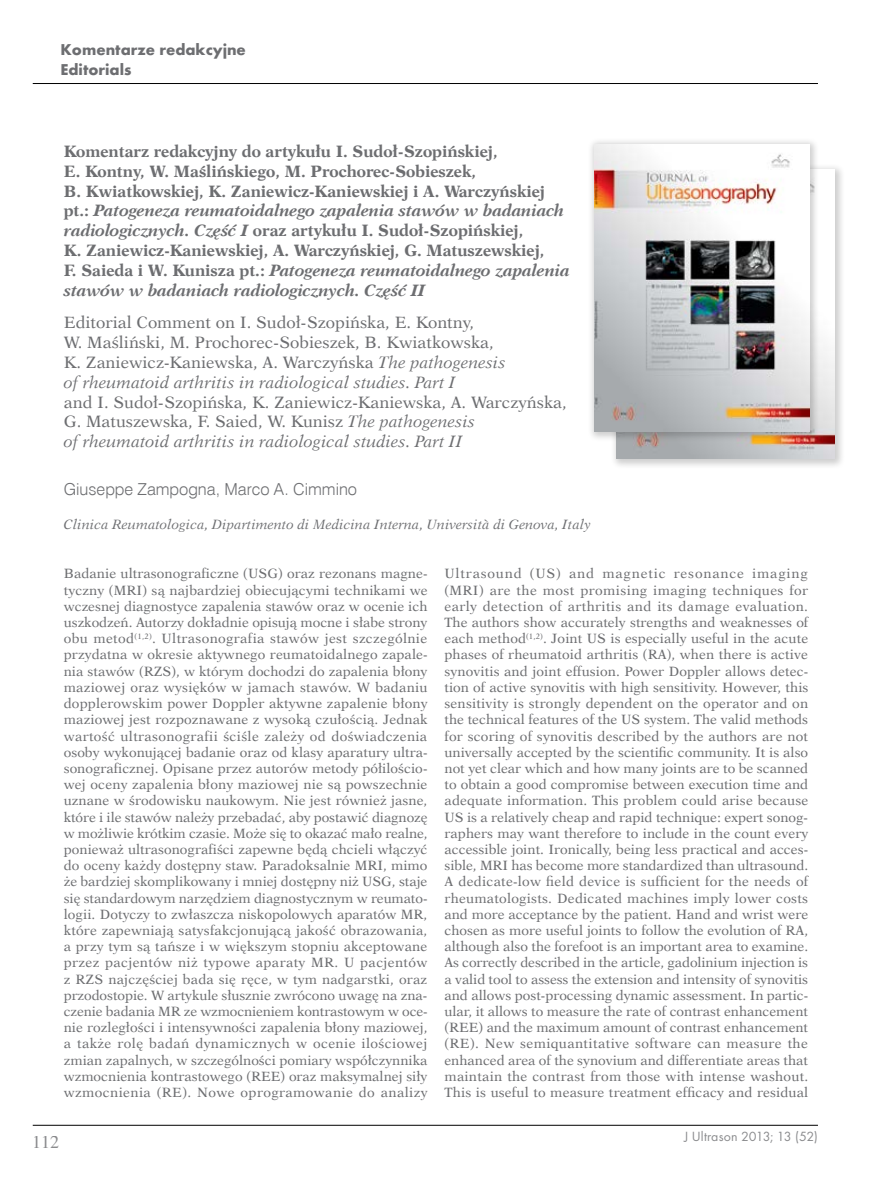
<style>
.page{position:relative;width:872px;height:1191px;background:#fff}
.page>*{position:absolute;margin:0;border:0;box-sizing:border-box;transform-origin:0 0}
.t1{font:18px "Times";color:#6d6e71}
.t2{font:700 16.5px/19.8px "Dutch 823 EU";color:#6d6e71}
.t3{font:16.5px/19.8px "Dutch 823 EU";color:#6d6e71}
.t4{font:16.5px "Swis 721 Lt EU Normal";color:#6d6e71}
.t5{font:700 16.35px/19.5px "Pfutura";color:#6d6e71}
.t6{font:13.8px "Pfutura";letter-spacing:.005em;color:#6d6e71}
.t7{font:13.5px/16.2px "Dutch 823 EU";letter-spacing:.01em;color:#6d6e71;text-align:justify}
.t8{font:italic 13.5px "Dutch 823 EU";color:#6d6e71}
.s1{font-style:italic}
</style>
<div class="page">
<hr style="left:33px;top:1125px;width:785px;height:1px;background:#000">
<hr style="left:33px;top:83px;width:785px;height:1px;background:#000">
<div style="left:609px;top:163px;width:236px;height:306px;background:#000;opacity:.2"></div>
<img style="left:616px;top:169px;width:218px;height:290px">
<div style="left:587px;top:137px;width:233px;height:305px;background:#000;opacity:.2"></div>
<img style="left:594px;top:144px;width:215px;height:288px">
<p class="t5" style="left:61px;top:40px;width:187px">Komentarze redakcyjne<br>Editorials</p>
<p class="t2" style="left:64px;top:142px;width:507px">Komentarz redakcyjny do artykułu I. Sudoł-Szopińskiej,<br>E. Kontny, W. Maślińskiego, M. Prochorec-Sobieszek,<br>B. Kwiatkowskiej, K. Zaniewicz-Kaniewskiej i A. Warczyńskiej pt.: <span class="s1">Patogeneza reumatoidalnego zapalenia stawów w badaniach radiologicznych. Część I</span> oraz artykułu I. Sudoł-Szopińskiej,<br>K. Zaniewicz-Kaniewskiej, A. Warczyńskiej, G. Matuszewskiej,<br>F. Saieda i W. Kunisza pt.: <span class="s1">Patogeneza reumatoidalnego zapalenia stawów w badaniach radiologicznych. Część II</span></p>
<p class="t3" style="left:64px;top:313px;width:443px">Editorial Comment on I. Sudoł-Szopińska, E. Kontny,<br>W. Maśliński, M. Prochorec-Sobieszek, B. Kwiatkowska, K. Zaniewicz-‑ Kaniewska, A. Warczyńska <span class="s1">The pathogenesis of rheumatoid arthritis in radiological studies. Part I</span></p>
<p class="t3" style="left:64px;top:392px;width:504px">and I. Sudoł-Szopińska, K. Zaniewicz-Kaniewska, A. Warczyńska,<br>G. Matuszewska, F. Saied, W. Kunisz <span class="s1">The pathogenesis<br>of rheumatoid arthritis in radiological studies. Part II</span></p>
<p class="t4" style="left:64px;top:479px;width:295px">Giuseppe Zampogna, Marco A. Cimmino</p>
<p class="t8" style="left:64px;top:515px;width:529px">Clinica Reumatologica, Dipartimento di Medicina Interna, Università di Genova, Italy</p>
<p class="t7" style="left:64px;top:566px;width:365px">Badanie ultrasonograficzne (USG) oraz rezonans magne&shy;tyczny (MRI) są najbardziej obiecującymi technikami we wczesnej diagnostyce zapalenia stawów oraz w ocenie ich uszkodzeń. Autorzy dokładnie opisują mocne i słabe strony obu metod<sup>(1,2)</sup>. Ultrasonografia stawów jest szczególnie przydatna w okresie aktywnego reumatoidalnego zapale&shy;nia stawów (RZS), w którym dochodzi do zapalenia błony maziowej oraz wysięków w jamach stawów. W badaniu dopplerowskim power Doppler aktywne zapalenie błony maziowej jest rozpoznawane z wysoką czułością. Jednak wartość ultrasonografii ściśle zależy od doświadczenia osoby wykonującej badanie oraz od klasy aparatury ultra&shy;sonograficznej. Opisane przez autorów metody półilościo&shy;wej oceny zapalenia błony maziowej nie są powszechnie uznane w środowisku naukowym. Nie jest również jasne, które i ile stawów należy przebadać, aby postawić diagnozę w możliwie krótkim czasie. Może się to okazać mało realne, ponieważ ultrasonografiści zapewne będą chcieli włączyć do oceny każdy dostępny staw. Paradoksalnie MRI, mimo że bardziej skomplikowany i mniej dostępny niż USG, staje się standardowym narzędziem diagnostycznym w reumato&shy;logii. Dotyczy to zwłaszcza niskopolowych aparatów MR, które zapewniają satysfakcjonującą jakość obrazowania, a przy tym są tańsze i w większym stopniu akceptowane przez pacjentów niż typowe aparaty MR. U pacjentów z RZS najczęściej bada się ręce, w tym nadgarstki, oraz przodostopie. W artykule słusznie zwrócono uwagę na zna&shy;czenie badania MR ze wzmocnieniem kontrastowym w oce&shy;nie rozległości i intensywności zapalenia błony maziowej, a także rolę badań dynamicznych w ocenie ilościowej zmian zapalnych, w szczególności pomiary współczynnika wzmocnienia kontrastowego (REE) oraz maksymalnej siły wzmocnienia (RE). Nowe oprogramowanie do analizy</p>
<p class="t7" style="left:444px;top:566px;width:365px">Ultrasound (US) and magnetic resonance imaging (MRI) are the most promising imaging techniques for early detection of arthritis and its damage evaluation.<br>The authors show accurately strengths and weaknesses of each method<sup>(1,2)</sup>. Joint US is especially useful in the acute phases of rheumatoid arthritis (RA), when there is active synovitis and joint effusion. Power Doppler allows detec&shy;tion of active synovitis with high sensitivity. However, this sensitivity is strongly dependent on the operator and on the technical features of the US system. The valid methods for scoring of synovitis described by the authors are not universally accepted by the scientific community. It is also not yet clear which and how many joints are to be scanned to obtain a good compromise between execution time and adequate information. This problem could arise because US is a relatively cheap and rapid technique: expert sonog&shy;raphers may want therefore to include in the count every accessible joint. Ironically, being less practical and acces&shy;sible, MRI has become more standardized than ultrasound.<br>A dedicate-low field device is sufficient for the needs of rheumatologists. Dedicated machines imply lower costs and more acceptance by the patient. Hand and wrist were chosen as more useful joints to follow the evolution of RA, although also the forefoot is an important area to examine.<br>As correctly described in the article, gadolinium injection is a valid tool to assess the extension and intensity of synovitis and allows post-processing dynamic assessment. In partic&shy;ular, it allows to measure the rate of contrast enhancement (REE) and the maximum amount of contrast enhancement (RE). New semiquantitative software can measure the enhanced area of the synovium and differentiate areas that maintain the contrast from those with intense washout.<br>This is useful to measure treatment efficacy and residual</p>
<h1 class="t1" style="left:33px;top:1125px;width:28px">112</h1>
<p class="t6" style="left:684px;top:1128px;width:135px">J Ultrason 2013; 13 (52)</p>
</div>
